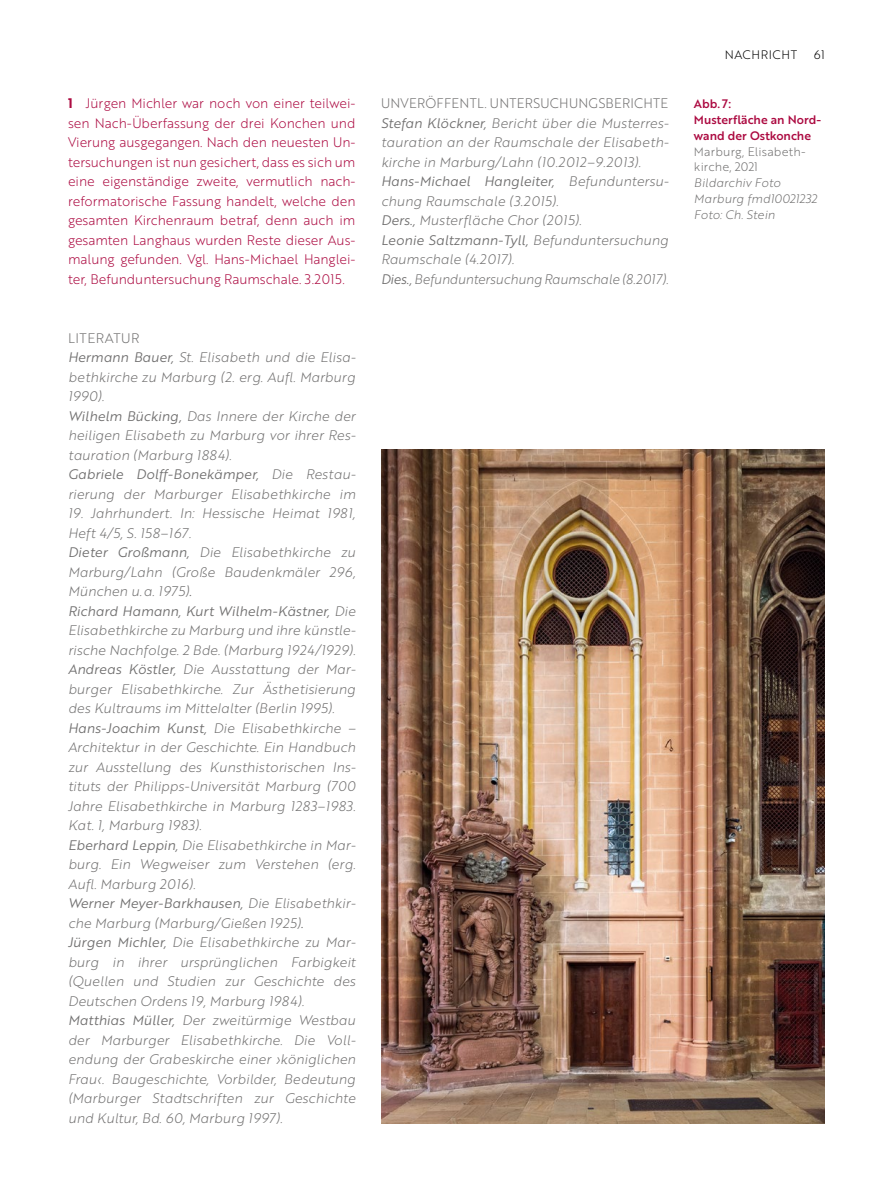
<style>
.page{position:relative;width:893px;height:1191px;background:#fff}
.page>*{position:absolute;margin:0;border:0;box-sizing:border-box;transform-origin:0 0}
.t1{font:13.5px/19.5px "Brother 1816 Light Italic";color:#706f6f}
.t2{font:13.5px/19.5px "Brother 1816 Light";letter-spacing:-.005em;color:#ac0a41;text-align:justify}
.t3{font:13.5px "Brother 1816 Book Italic";color:#706f6f}
.t4{font:13.5px "Brother 1816 Light";letter-spacing:.02em;color:#706f6f}
.t5{font:13.5px "Brother 1816 Light";letter-spacing:.04em;color:#706f6f}
.t6{font:12px/15.8px "Brother 1816 Light Italic";letter-spacing:.01em;color:#706f6f}
.t7{font:12px/15.8px "Brother 1816 Medium";color:#ac0a41}
.t8{font:12px/15.8px "Brother 1816 Light";letter-spacing:.01em;color:#706f6f}
.t9{font:12px "Brother 1816 Light 3";letter-spacing:.05em;color:#000}
.t10{font:12px "Brother 1816 Light";color:#000}
.s1{font-family:"Brother 1816 Bold"}
.s2{font-family:"Brother 1816 Book Italic"}
.s3{font-family:"Brother 1816 Light Italic"}
</style>
<div class="page">
<img style="left:381px;top:450px;width:444px;height:673px">
<p class="t2" style="left:68px;top:93px;width:289px"><span class="s1">1</span> Jürgen Michler war noch von einer teilwei&shy;sen Nach-Überfassung der drei Konchen und Vierung ausgegangen. Nach den neuesten Un&shy;tersuchungen ist nun gesichert, dass es sich um eine eigenständige zweite, vermutlich nach&shy;reformatorische Fassung handelt, welche den gesamten Kirchenraum betraf, denn auch im gesamten Langhaus wurden Reste dieser Aus&shy;malung gefunden. Vgl. Hans-Michael Hanglei&shy;ter, Befunduntersuchung Raumschale. 3.2015.</p>
<p class="t4" style="left:381px;top:94px;width:289px">UNVERÖFFENTL. UNTERSUCHUNGSBERICHTE</p>
<p class="t1" style="left:381px;top:113px;width:289px;text-align:justify"><span class="s2">Stefan Klöckner,</span> Bericht über die Musterres&shy;tauration an der Raumschale der Elisabeth&shy;kirche in Marburg/Lahn (10.2012–9.2013).</p>
<p class="t3" style="left:381px;top:172px;width:289px">Hans-Michael Hangleiter, <span class="s3">Befunduntersu-</span></p>
<p class="t1" style="left:381px;top:191px;width:202px">chung Raumschale (3.2015).<br><span class="s2">Ders.,</span> Musterfläche Chor (2015).</p>
<p class="t3" style="left:381px;top:230px;width:289px">Leonie Saltzmann-Tyll, <span class="s3">Befunduntersuchung</span></p>
<p class="t1" style="left:381px;top:249px;width:289px">Raumschale (4.2017).<br><span class="s2">Dies.,</span> Befunduntersuchung Raumschale (8.2017).</p>
<p class="t5" style="left:68px;top:328px;width:73px">LITERATUR</p>
<p class="t1" style="left:68px;top:347px;width:289px"><span class="s2">Hermann Bauer,</span> St. Elisabeth und die Elisa&shy;bethkirche zu Marburg (2. erg. Aufl. Marburg 1990).<br><span class="s2">Wilhelm Bücking,</span> Das Innere der Kirche der heiligen Elisabeth zu Marburg vor ihrer Res&shy;tauration (Marburg 1884).</p>
<p class="t3" style="left:68px;top:464px;width:289px">Gabriele Dolff-Bonekämper, <span class="s3">Die Restau-</span></p>
<p class="t1" style="left:68px;top:483px;width:289px">rierung der Marburger Elisabethkirche im</p>
<p class="t1" style="left:68px;top:503px;width:289px">19. Jahrhundert. In: Hessische Heimat 1981, Heft 4/5, S. 158–167.<br><span class="s2">Dieter Großmann,</span> Die Elisabethkirche zu Marburg/Lahn (Große Baudenkmäler 296, München u.a. 1975)<span class="s2">.</span></p>
<p class="t3" style="left:68px;top:601px;width:289px">Richard Hamann, Kurt Wilhelm-Kästner, <span class="s3">Die</span></p>
<p class="t1" style="left:68px;top:620px;width:289px">Elisabethkirche zu Marburg und ihre künstle&shy;rische Nachfolge. 2 Bde. (Marburg 1924/1929).<br><span class="s2">Andreas Köstler,</span> Die Ausstattung der Mar&shy;burger Elisabethkirche. Zur Ästhetisierung des Kultraums im Mittelalter (Berlin 1995).<br><span class="s2">Hans-Joachim Kunst,</span> Die Elisabethkirche – Architektur in der Geschichte. Ein Handbuch zur Ausstellung des Kunsthistorischen Ins&shy;tituts der Philipps-Universitä t Marburg (700<br>Jahre Elisabethkirche in Marburg 1283–1983.<br>Kat. 1, Marburg 1983).<br><span class="s2">Eberhard Leppin,</span> Die Elisabethkirche in Mar&shy;burg. Ein Wegweiser zum Verstehen (erg.<br>Aufl. Marburg 2016).</p>
<p class="t3" style="left:68px;top:893px;width:289px">Werner Meyer-Barkhausen, <span class="s3">Die Elisabethkir-</span></p>
<p class="t1" style="left:68px;top:912px;width:289px">che Marburg (Marburg/Gießen 1925)<span class="s2">.<br>Jürgen Michler,</span> Die Elisabethkirche zu Mar&shy;burg in ihrer ursprünglichen Farbigkeit (Quellen und Studien zur Geschichte des Deutschen Ordens 19, Marburg 1984).<br><span class="s2">Matthias Müller,</span> Der zweitürmige Westbau der Marburger Elisabethkirche. Die Voll&shy;endung der Grabeskirche einer ›königlichen Frau‹. Baugeschichte, Vorbilder, Bedeutung (Marburger Stadtschriften zur Geschichte und Kultur, Bd. 60, Marburg 1997).</p>
<p class="t9" style="left:725px;top:46px;width:74px">NACHRICHT</p>
<p class="t10" style="left:814px;top:46px;width:13px">61</p>
<p class="t7" style="left:694px;top:96px;width:129px">Abb. 7:<br>Musterfläche an Nord&shy;wand der Ostkonche</p>
<p class="t8" style="left:694px;top:143px;width:112px">Marburg, Elisabeth&shy;kirche, 2021</p>
<p class="t6" style="left:694px;top:174px;width:125px">Bildarchiv Foto<br>Marburg fmd10021232<br>Foto: Ch. Stein</p>
</div>
